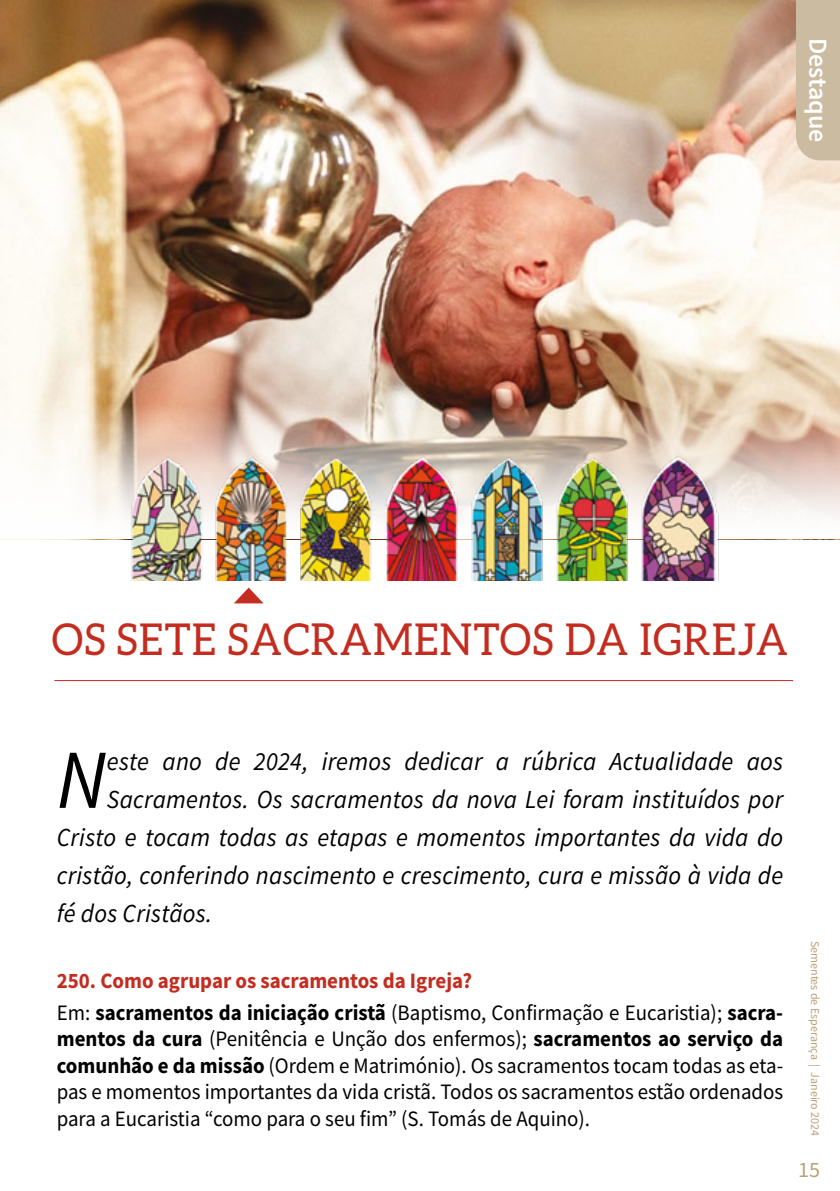
<style>
.page{position:relative;width:840px;height:1191px;background:#fff}
.page>*{position:absolute;margin:0;border:0;box-sizing:border-box;transform-origin:0 0}
.t1{font:italic 84px "Source Sans Pro";color:#000;scale:.95 1}
.t2{font:44px "Aleo";letter-spacing:.025em;color:#c32c1f;scale:.95 1}
.t3{font:italic 26px "Source Sans Pro";letter-spacing:.01em;color:#000;scale:.95 1}
.t4{font:600 26px "Source Sans Pro";color:#fff}
.t5{font:22px/26.4px "Source Sans Pro";color:#000;text-align:justify;scale:.95 1}
.t6{font:700 22px/32px "Source Sans Pro";color:#c32c1f;scale:.95 1}
.t7{font:22px "Source Sans Pro";color:#b8a277}
.t8{font:12px "Source Sans Pro";color:#b8a277}
.s1{font-weight:400;color:#000}
.s2{color:#000}
.s3{font-weight:700}
</style>
<div class="page">
<img style="left:0;top:0;width:839px;height:405px">
<svg style="left:0;top:405px;width:839px;height:112px"></svg>
<div style="left:795px;top:0;width:44px;height:160px;background:#cbbba0"></div>
<img style="left:129px;top:455px;width:594px;height:125px">
<hr style="left:54px;top:680px;width:738px;height:1px;background:#c32c1f">
<svg style="left:234px;top:587px;width:29px;height:16px"></svg>
<p class="t4" style="left:834px;top:38px;width:106px;rotate:90deg">Destaque</p>
<h2 class="t2" style="left:52px;top:615px;width:776px">OS SETE SACRAMENTOS DA IGREJA</h2>
<h1 class="t1" style="left:57px;top:726px;width:53px">N</h1>
<p class="t3" style="left:107px;top:744px;width:713px">este ano de 2024, iremos dedicar a rúbrica Actualidade aos</p>
<p class="t3" style="left:107px;top:782px;width:713px">Sacramentos. Os sacramentos da nova Lei foram instituídos por</p>
<p class="t3" style="left:57px;top:820px;width:765px">Cristo e tocam todas as etapas e momentos importantes da vida do</p>
<p class="t3" style="left:57px;top:858px;width:765px">cristão, conferindo nascimento e crescimento, cura e missão à vida de</p>
<p class="t3" style="left:57px;top:896px;width:165px">fé dos Cristãos.</p>
<p class="t6" style="left:57px;top:964px;width:765px">250. Como agrupar os sacramentos da Igreja?<br><span class="s1">Em:</span> <span class="s2">sacramentos da iniciação cristã</span> <span class="s1">(Baptismo, Confirmação e Eucaristia);</span> <span class="s2">sacra-</span></p>
<p class="t5" style="left:57px;top:1025px;width:765px"><span class="s3">mentos da cura</span> (Penitência e Unção dos enfermos); <span class="s3">sacramentos ao serviço da comunhão e da missão</span> (Ordem e Matrimónio). Os sacramentos tocam todas as eta&shy;pas e momentos importantes da vida cristã. Todos os sacramentos estão ordenados para a Eucaristia “como para o seu fim” (S. Tomás de Aquino).</p>
<p class="t8" style="left:822px;top:940px;width:197px;rotate:90deg">Sementes de Esperança | Janeiro 2024</p>
<p class="t7" style="left:797px;top:1155px;width:23px">15</p>
</div>
